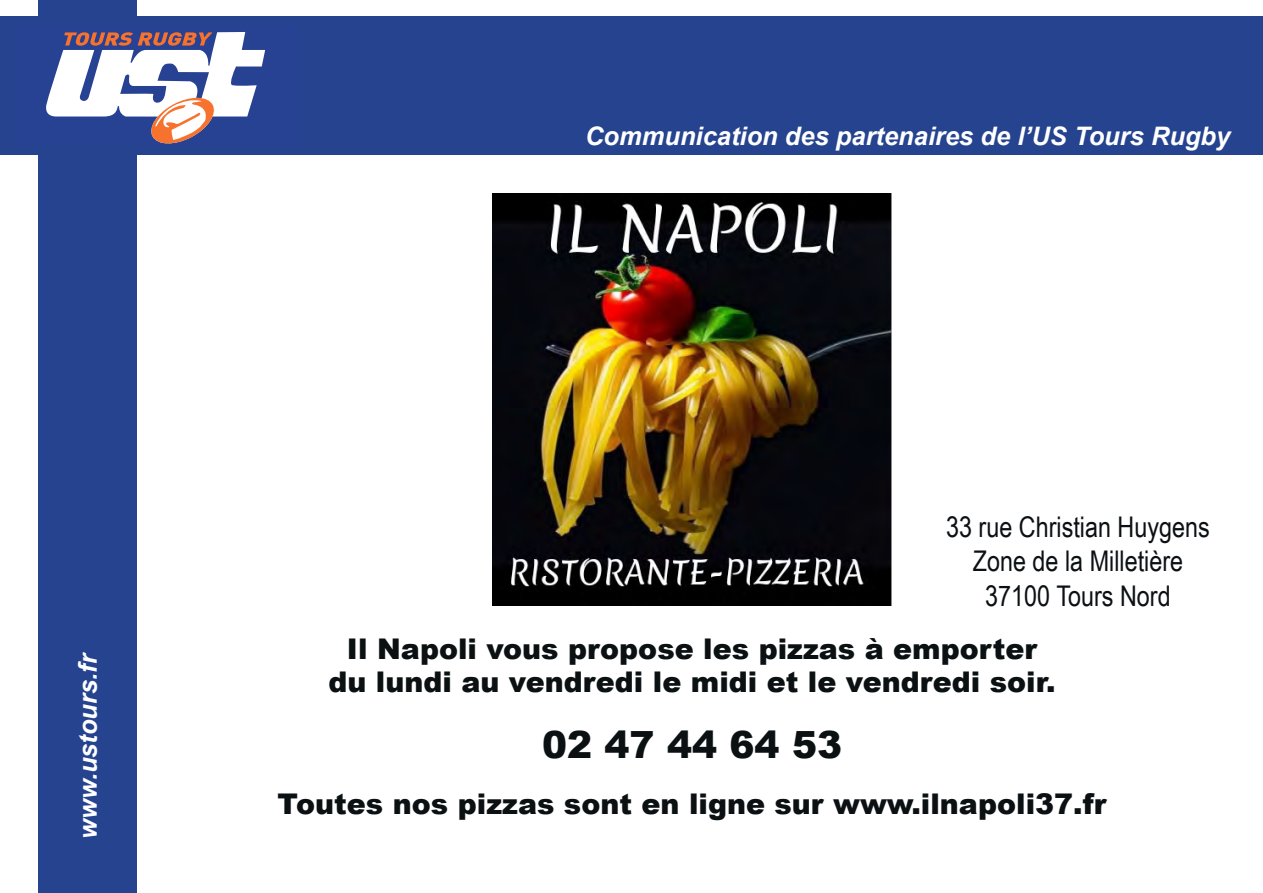
<style>
.page{position:relative;width:1263px;height:893px;background:#fff}
.page>*{position:absolute;margin:0;border:0;box-sizing:border-box;transform-origin:0 0}
.t1{font:900 37.5px "Arial";color:#0b1013}
.t2{font:900 28.5px/33px "Arial";color:#0b1013;text-align:center}
.t3{font:28.5px/34.5px "Arial Narrow";color:#0b1013;text-align:center}
.t4{font:italic 700 25.5px "Arial";color:#fff}
</style>
<div class="page">
<div style="left:38px;top:0;width:99px;height:893px;background:#25438f"></div>
<div style="left:0;top:16px;width:1263px;height:138px;background:#25438f"></div>
<svg style="left:46px;top:32px;width:219px;height:112px"></svg>
<img style="left:493px;top:193px;width:398px;height:413px">
<p class="t4" style="left:71px;top:839px;width:188px;rotate:-90deg">www.ustours.fr</p>
<p class="t4" style="left:585px;top:119px;width:647px">Communication des partenaires de l’US Tours Rugby</p>
<p class="t3" style="left:946px;top:509px;width:265px">33 rue Christian Huygens<br>Zone de la Milletière<br>37100 Tours Nord</p>
<p class="t2" style="left:328px;top:632px;width:729px">Il Napoli vous propose les pizzas à emporter du lundi au vendredi le midi et le vendredi soir.</p>
<h1 class="t1" style="left:542px;top:718px;width:302px">02 47 44 64 53</h1>
<p class="t2" style="left:278px;top:786px;width:830px">Toutes nos pizzas sont en ligne sur www.ilnapoli37.fr</p>
</div>
